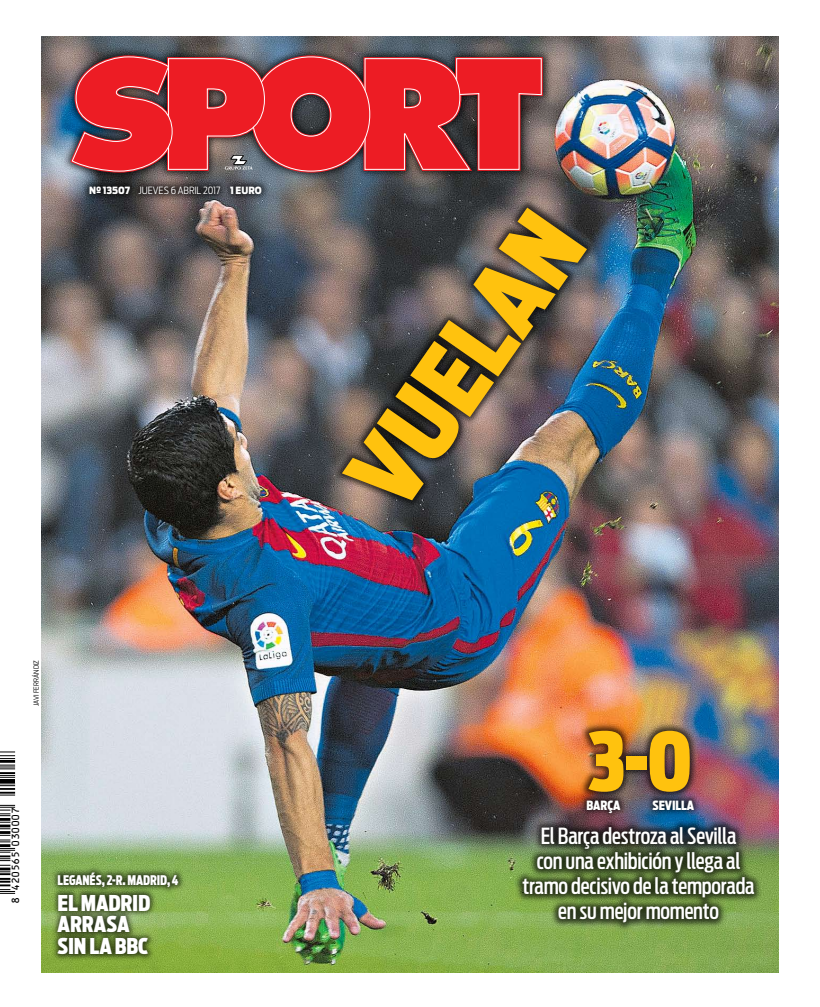
<style>
.page{position:relative;width:820px;height:1007px;background:#fff}
.page>*{position:absolute;margin:0;border:0;box-sizing:border-box;transform-origin:0 0}
.t1{font:900 98.2px "Antenna Extra Cond";color:#ffc20e;scale:1.06 1}
.t2{font:900 80.7px "Antenna Extra Cond";color:#ffc20e;scale:1.05 1}
.t3{font:500 22.1px/25px "Antenna Extra Cond";letter-spacing:-.01em;color:#fff;text-align:center;scale:1.06 1}
.t4{font:900 21.6px/21.6px "Antenna Extra Cond";letter-spacing:-.005em;color:#fff;scale:1.04 1}
.t5{font:900 13.2px "Antenna Extra Cond";letter-spacing:-.005em;color:#fff}
.t6{font:900 12.6px "Antenna Extra Cond";letter-spacing:-.005em;color:#fff;scale:1.04 1}
.t7{font:10px "Film Bars 004";letter-spacing:-.065em;color:#000}
.t8{font:300 9.9px "Antenna Cond";letter-spacing:-.005em;color:#fff}
.t9{font:300 7px "Antenna Cond";letter-spacing:.01em;color:#000}
.s1{font-weight:900}
</style>
<div class="page">
<svg style="left:0;top:804px;width:15px;height:89px"></svg>
<svg style="left:0;top:783px;width:15px;height:12px"></svg>
<svg style="left:0;top:779px;width:15px;height:3px"></svg>
<svg style="left:0;top:751px;width:15px;height:26px"></svg>
<img style="left:41px;top:36px;width:737px;height:936px">
<div style="left:512px;top:817px;width:251px;height:114px;background:#000;opacity:.69"></div>
<div style="left:50px;top:886px;width:108px;height:76px;background:#000;opacity:.7"></div>
<div style="left:50px;top:864px;width:136px;height:30px;background:#000;opacity:.7"></div>
<div style="left:61px;top:45px;width:492px;height:138px;background:#000;opacity:.75"></div>
<svg style="left:68px;top:54px;width:476px;height:120px;background:#c2333a"></svg>
<div style="left:79px;top:176px;width:192px;height:27px;background:#000;opacity:.75"></div>
<div style="left:332px;top:198px;width:264px;height:312px;background:#000;opacity:.69"></div>
<div style="left:578px;top:720px;width:121px;height:81px;background:#000;opacity:.69"></div>
<div style="left:578px;top:791px;width:50px;height:29px;background:#000;opacity:.7"></div>
<div style="left:644px;top:791px;width:57px;height:26px;background:#000;opacity:.7"></div>
<p class="t8" style="left:89px;top:184px;width:174px"><span class="s1">Nº 13507</span> JUEVES 6 ABRIL 2017 <span class="s1">1 EURO</span></p>
<p class="t9" style="left:32px;top:705px;width:47px;rotate:-90deg">JAVI FERRÁNDIZ</p>
<p class="t7" style="left:10px;top:903px;width:99px;rotate:-90deg">8 420565 030007</p>
<p class="t5" style="left:58px;top:872px;width:122px">LEGANÉS, 2-R. MADRID, 4</p>
<p class="t4" style="left:58px;top:892px;width:91px">EL MADRID<br>ARRASA<br>SIN LA BBC</p>
<h1 class="t1" style="left:324px;top:461px;width:311px;rotate:-55deg">VUELAN</h1>
<h2 class="t2" style="left:588px;top:713px;width:101px">3-0</h2>
<p class="t6" style="left:652px;top:797px;width:41px">SEVILLA</p>
<p class="t6" style="left:586px;top:797px;width:34px">BARÇA</p>
<p class="t3" style="left:522px;top:823px;width:220px">El Barça destroza al Sevilla<br>con una exhibición y llega al tramo decisivo de la temporada en su mejor momento</p>
</div>
